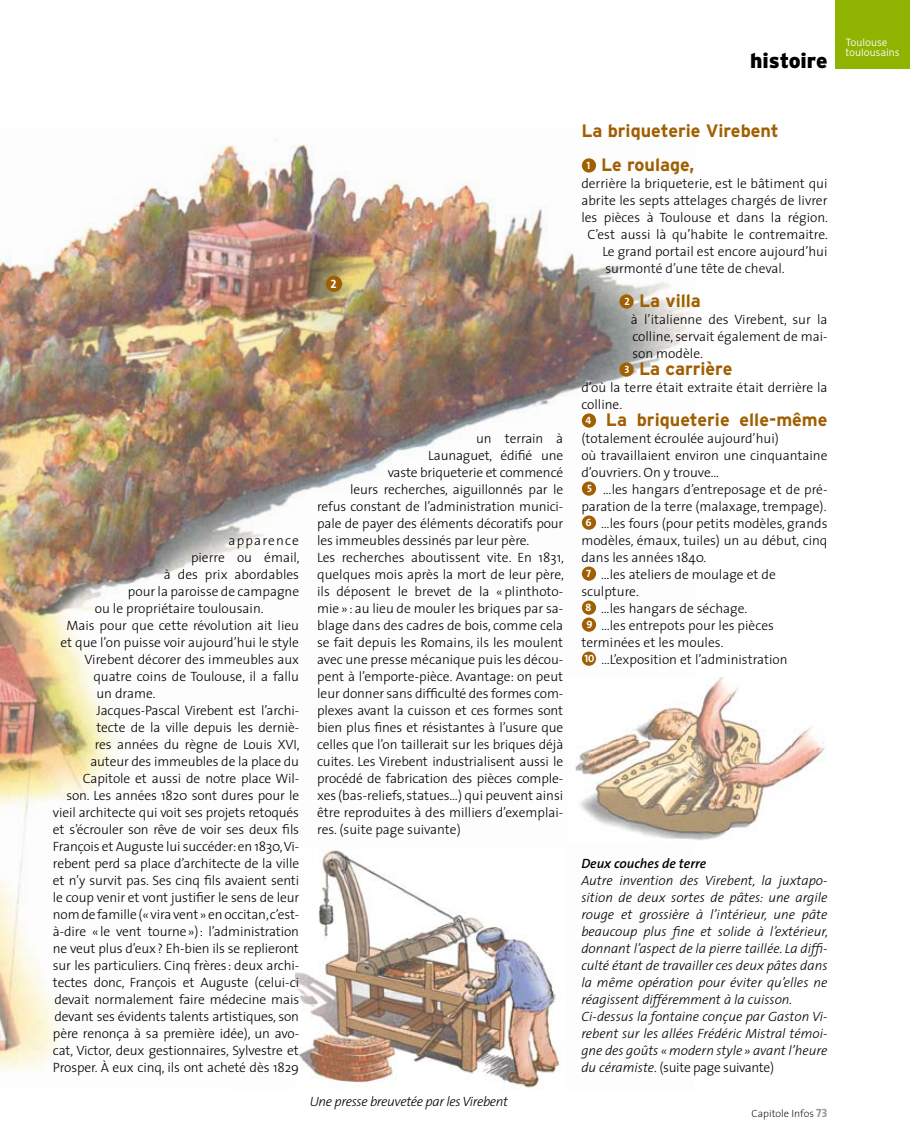
<style>
.page{position:relative;width:910px;height:1143px;background:#fff}
.page>*{position:absolute;margin:0;border:0;box-sizing:border-box;transform-origin:0 0}
.t1{font:900 21px "Interstate";color:#000}
.t2{font:700 18px/34px "Interstate";color:#9f5f02}
.t3{font:300 13.5px/17px "The Sans";letter-spacing:-.01em;color:#000;text-align:justify}
.t4{font:italic 300 13.5px/17px "The Sans";color:#000}
.t5{font:italic 300 13.5px "The Sans";letter-spacing:-.025em;color:#000}
.t6{font:italic 600 13.5px "The Sans";color:#000}
.t7{font:300 13.5px "The Sans";letter-spacing:.09em;color:#000}
.t8{font:12.15px "The Sans Bold Caps";color:#fff}
.t9{font:300 10.5px/10.5px "Interstate";color:#fff}
.t10{font:200 10.5px "The Sans";color:#000}
.s1{font-family:"The Sans Bold Caps";font-weight:400;font-size:10.65px;color:#fff}
.s2{font-style:normal}
.s3{font-family:"The Sans Bold Caps";font-weight:400;font-size:12px;color:#97979b}
</style>
<div class="page">
<img style="left:0;top:144px;width:696px;height:927px">
<img style="left:295px;top:849px;width:269px;height:241px">
<img style="left:567px;top:678px;width:259px;height:163px">
<div style="left:834px;top:0;width:75px;height:68px;background:#90b200"></div>
<div style="left:581px;top:158px;width:15px;height:15px;background:#9f5f02;border-radius:50%"></div>
<div style="left:619px;top:294px;width:14px;height:15px;background:#9f5f02;border-radius:50%"></div>
<div style="left:619px;top:362px;width:14px;height:15px;background:#9f5f02;border-radius:50%"></div>
<div style="left:581px;top:413px;width:15px;height:15px;background:#9f5f02;border-radius:50%"></div>
<svg style="left:581px;top:481px;width:15px;height:15px"></svg>
<div style="left:581px;top:516px;width:15px;height:14px;background:#9f5f02;border-radius:50%"></div>
<div style="left:581px;top:567px;width:15px;height:14px;background:#9f5f02;border-radius:50%"></div>
<div style="left:581px;top:601px;width:15px;height:14px;background:#9f5f02;border-radius:50%"></div>
<div style="left:581px;top:618px;width:15px;height:14px;background:#9f5f02;border-radius:50%"></div>
<div style="left:581px;top:652px;width:15px;height:14px;background:#9f5f02;border-radius:50%"></div>
<div style="left:326px;top:276px;width:16px;height:16px;background:#9f5f02;border-radius:50%"></div>
<h1 class="t1" style="left:749px;top:49px;width:79px">histoire</h1>
<p class="t9" style="left:845px;top:37px;width:56px">Toulouse toulousains</p>
<p class="t8" style="left:330px;top:274px;width:8px">2</p>
<p class="t7" style="left:228px;top:529px;width:72px">apparence</p>
<p class="t3" style="left:191px;top:548px;width:110px">pierre ou émail,</p>
<p class="t3" style="left:164px;top:565px;width:137px">à des prix abordables</p>
<p class="t3" style="left:128px;top:582px;width:173px">pour la paroisse de campagne</p>
<p class="t3" style="left:95px;top:599px;width:170px">ou le propriétaire toulousain.</p>
<p class="t3" style="left:66px;top:616px;width:234px">Mais pour que cette révolution ait lieu</p>
<p class="t3" style="left:60px;top:633px;width:240px">et que l’on puisse voir aujourd’hui le style</p>
<p class="t3" style="left:84px;top:650px;width:216px">Virebent décorer des immeubles aux</p>
<p class="t3" style="left:93px;top:667px;width:207px">quatre coins de Toulouse, il a fallu</p>
<p class="t3" style="left:96px;top:684px;width:61px">un drame.</p>
<p class="t3" style="left:96px;top:701px;width:204px">Jacques-Pascal Virebent est l’archi-</p>
<p class="t3" style="left:96px;top:718px;width:204px">tecte de la ville depuis les derniè-</p>
<p class="t3" style="left:95px;top:735px;width:206px">res années du règne de Louis XVI,</p>
<p class="t3" style="left:90px;top:752px;width:210px">auteur des immeubles de la place du</p>
<p class="t3" style="left:83px;top:769px;width:218px">Capitole et aussi de notre place Wil-</p>
<p class="t3" style="left:66px;top:786px;width:234px">son. Les années 1820 sont dures pour le</p>
<p class="t3" style="left:53px;top:803px;width:247px">vieil architecte qui voit ses projets retoqués</p>
<p class="t3" style="left:53px;top:820px;width:247px">et s’écrouler son rêve de voir ses deux fils</p>
<p class="t3" style="left:53px;top:837px;width:247px">François et Auguste lui succéder: en 1830, Vi-</p>
<p class="t3" style="left:53px;top:854px;width:247px">rebent perd sa place d’architecte de la ville</p>
<p class="t3" style="left:53px;top:871px;width:248px">et n’y survit pas. Ses cinq fils avaient senti</p>
<p class="t3" style="left:53px;top:888px;width:248px">le coup venir et vont justifier le sens de leur</p>
<p class="t3" style="left:53px;top:905px;width:247px">nom de famille («vira vent» en occitan, c’est-</p>
<p class="t3" style="left:53px;top:922px;width:247px">à-dire «le vent tourne»): l’administration</p>
<p class="t3" style="left:53px;top:939px;width:247px">ne veut plus d’eux? Eh-bien ils se replieront</p>
<p class="t3" style="left:53px;top:956px;width:247px">sur les particuliers. Cinq frères: deux archi-</p>
<p class="t3" style="left:53px;top:973px;width:247px">tectes donc, François et Auguste (celui-ci</p>
<p class="t3" style="left:54px;top:990px;width:246px">devait normalement faire médecine mais</p>
<p class="t3" style="left:54px;top:1007px;width:246px">devant ses évidents talents artistiques, son</p>
<p class="t3" style="left:53px;top:1024px;width:247px">père renonça à sa première idée), un avo-</p>
<p class="t3" style="left:53px;top:1041px;width:247px">cat, Victor, deux gestionnaires, Sylvestre et</p>
<p class="t3" style="left:53px;top:1058px;width:247px">Prosper. À eux cinq, ils ont acheté dès 1829</p>
<p class="t3" style="left:476px;top:429px;width:88px">un terrain à</p>
<p class="t3" style="left:428px;top:446px;width:136px">Launaguet, édifié une</p>
<p class="t3" style="left:387px;top:463px;width:177px">vaste briqueterie et commencé</p>
<p class="t3" style="left:350px;top:480px;width:215px">leurs recherches, aiguillonnés par le</p>
<p class="t3" style="left:317px;top:497px;width:247px">refus constant de l’administration munici-</p>
<p class="t3" style="left:317px;top:514px;width:247px">pale de payer des éléments décoratifs pour</p>
<p class="t3" style="left:317px;top:531px;width:214px">les immeubles dessinés par leur père.</p>
<p class="t3" style="left:317px;top:548px;width:248px">Les recherches aboutissent vite. En 1831,</p>
<p class="t3" style="left:317px;top:565px;width:248px">quelques mois après la mort de leur père,</p>
<p class="t3" style="left:317px;top:582px;width:247px">ils déposent le brevet de la «plinthoto-</p>
<p class="t3" style="left:317px;top:599px;width:247px">mie» : au lieu de mouler les briques par sa-</p>
<p class="t3" style="left:317px;top:616px;width:247px">blage dans des cadres de bois, comme cela</p>
<p class="t3" style="left:317px;top:633px;width:247px">se fait depuis les Romains, ils les moulent</p>
<p class="t3" style="left:317px;top:650px;width:247px">avec une presse mécanique puis les décou-</p>
<p class="t3" style="left:317px;top:667px;width:247px">pent à l’emporte-pièce. Avantage: on peut</p>
<p class="t3" style="left:317px;top:684px;width:247px">leur donner sans difficulté des formes com-</p>
<p class="t3" style="left:317px;top:701px;width:247px">plexes avant la cuisson et ces formes sont</p>
<p class="t3" style="left:317px;top:718px;width:247px">bien plus fines et résistantes à l’usure que</p>
<p class="t3" style="left:317px;top:735px;width:247px">celles que l’on taillerait sur les briques déjà</p>
<p class="t3" style="left:317px;top:752px;width:247px">cuites. Les Virebent industrialisent aussi le</p>
<p class="t3" style="left:317px;top:769px;width:247px">procédé de fabrication des pièces comple-</p>
<p class="t3" style="left:317px;top:786px;width:247px">xes (bas-reliefs, statues…) qui peuvent ainsi</p>
<p class="t3" style="left:317px;top:803px;width:247px">être reproduites à des milliers d’exemplai-</p>
<p class="t3" style="left:317px;top:820px;width:145px">res. (suite page suivante)</p>
<p class="t5" style="left:309px;top:1090px;width:200px">Une presse breuvetée par les Virebent</p>
<h2 class="t2" style="left:581px;top:113px;width:199px">La briqueterie Virebent<br><span class="s1">1</span> Le roulage,</h2>
<p class="t3" style="left:581px;top:174px;width:247px">derrière la briqueterie, est le bâtiment qui</p>
<p class="t3" style="left:581px;top:191px;width:247px">abrite les septs attelages chargés de livrer</p>
<p class="t3" style="left:581px;top:208px;width:248px">les pièces à Toulouse et dans la région.</p>
<p class="t3" style="left:587px;top:225px;width:242px">C’est aussi là qu’habite le contremaitre.</p>
<p class="t3" style="left:602px;top:242px;width:226px">Le grand portail est encore aujourd’hui</p>
<p class="t3" style="left:605px;top:259px;width:181px">surmonté d’une tête de cheval.</p>
<h2 class="t2" style="left:624px;top:283px;width:78px"><span class="s1">2</span> La villa</h2>
<p class="t3" style="left:630px;top:310px;width:198px">à l’italienne des Virebent, sur la colline, servait également de mai&shy;son modèle.</p>
<h2 class="t2" style="left:624px;top:351px;width:109px"><span class="s1">3</span> La carrière</h2>
<p class="t3" style="left:581px;top:378px;width:247px">d’où la terre était extraite était derrière la colline.</p>
<h2 class="t2" style="left:585px;top:402px;width:243px"><span class="s1">4</span> La briqueterie elle-même</h2>
<p class="t3" style="left:581px;top:429px;width:199px">(totalement écroulée aujourd’hui)</p>
<p class="t3" style="left:581px;top:446px;width:247px">où travaillaient environ une cinquantaine</p>
<p class="t3" style="left:581px;top:463px;width:139px">d’ouvriers. On y trouve…</p>
<p class="t3" style="left:587px;top:480px;width:242px"><span class="s1">5</span> …les hangars d’entreposage et de pré-</p>
<p class="t3" style="left:581px;top:497px;width:246px">paration de la terre (malaxage, trempage).</p>
<p class="t3" style="left:585px;top:514px;width:243px"><span class="s1">6</span> …les fours (pour petits modèles, grands</p>
<p class="t3" style="left:581px;top:531px;width:247px">modèles, émaux, tuiles) un au début, cinq</p>
<p class="t3" style="left:581px;top:548px;width:126px">dans les années 1840.</p>
<p class="t3" style="left:586px;top:565px;width:191px"><span class="s1">7</span> …les ateliers de moulage et de</p>
<p class="t3" style="left:581px;top:582px;width:59px">sculpture.</p>
<p class="t3" style="left:585px;top:599px;width:163px"><span class="s1">8</span> …les hangars de séchage.</p>
<p class="t3" style="left:586px;top:616px;width:189px"><span class="s1">9</span> …les entrepots pour les pièces</p>
<p class="t3" style="left:581px;top:633px;width:144px">terminées et les moules.</p>
<p class="t3" style="left:584px;top:650px;width:205px"><span class="s1">10</span> …L’exposition et l’administration</p>
<p class="t6" style="left:581px;top:852px;width:126px">Deux couches de terre</p>
<p class="t4" style="left:581px;top:871px;width:248px">Autre invention des Virebent, la juxtapo&shy;sition de deux sortes de pâtes: une argile rouge et grossière à l’intérieur, une pâte beaucoup plus fine et solide à l’extérieur, donnant l’aspect de la pierre taillée. La diffi&shy;culté étant de travailler ces deux pâtes dans la même opération pour éviter qu’elles ne réagissent différemment à la cuisson.<br>Ci-dessus la fontaine conçue par Gaston Vi&shy;rebent sur les allées Frédéric Mistral témoi&shy;gne des goûts «modern style » avant l’heure du céramiste. <span class="s2">(suite page suivante)</span></p>
<p class="t10" style="left:751px;top:1105px;width:77px">capitole infos <span class="s3">73</span></p>
</div>
